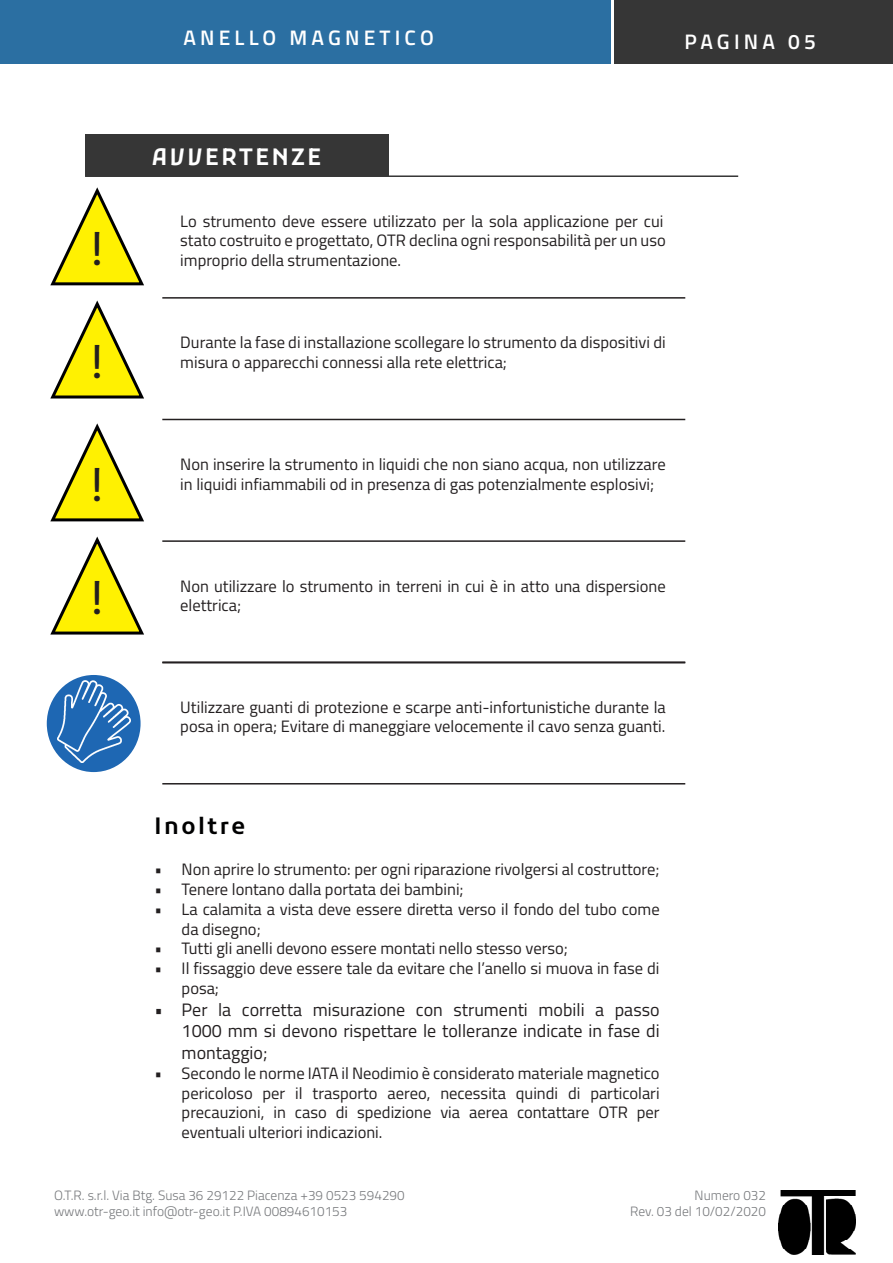
<style>
.page{position:relative;width:893px;height:1263px;background:#fff}
.page>*{position:absolute;margin:0;border:0;box-sizing:border-box;transform-origin:0 0}
.t1{font:45px "Kufam";color:#231f20}
.t2{font:600 22.5px "Kufam";letter-spacing:.11em;color:#fff}
.t3{font:600 22.5px "Kufam";letter-spacing:.11em;color:#000001}
.t4{font:600 21px "Titillium Web";letter-spacing:.2em;color:#fff}
.t5{font:18px/21.6px "Titillium Web";color:#231f20;text-align:justify}
.t6{font:16.5px/19.8px "Titillium Web";color:#231f20}
.t7{font:300 13.5px/16.2px "Titillium Web";color:#76787b}
</style>
<div class="page">
<div style="left:0;top:0;width:611px;height:64px;background:#2b6fa2"></div>
<div style="left:614px;top:0;width:279px;height:64px;background:#363636"></div>
<img style="left:779px;top:1190px;width:76px;height:64px">
<hr style="left:85px;top:175px;width:653px;height:2px;background:#363636">
<div style="left:85px;top:134px;width:303px;height:41px;background:#363636"></div>
<svg style="left:50px;top:187px;width:94px;height:99px"></svg>
<svg style="left:50px;top:300px;width:94px;height:99px"></svg>
<svg style="left:50px;top:423px;width:94px;height:99px"></svg>
<svg style="left:50px;top:536px;width:94px;height:99px"></svg>
<hr style="left:162px;top:297px;width:523px;height:2px;background:#231f20">
<hr style="left:162px;top:419px;width:523px;height:1px;background:#231f20">
<hr style="left:162px;top:540px;width:523px;height:2px;background:#231f20">
<div style="left:47px;top:675px;width:94px;height:97px;background:#1e67b3;border-radius:50%"></div>
<img style="left:57px;top:681px;width:74px;height:82px">
<hr style="left:162px;top:661px;width:523px;height:2px;background:#231f20">
<hr style="left:162px;top:783px;width:523px;height:1px;background:#231f20">
<p class="t4" style="left:183px;top:22px;width:252px">ANELLO MAGNETICO</p>
<p class="t4" style="left:684px;top:26px;width:133px">PAGINA 05</p>
<p class="t1" style="left:91px;top:223px;width:15px">!</p>
<p class="t1" style="left:91px;top:336px;width:15px">!</p>
<p class="t1" style="left:91px;top:459px;width:15px">!</p>
<p class="t1" style="left:91px;top:572px;width:15px">!</p>
<p class="t2" style="left:152px;top:144px;width:171px">AVVERTENZE</p>
<p class="t6" style="left:180px;top:210px;width:487px">Lo strumento deve essere utilizzato per la sola applicazione per cui stato costruito e progettato, OTR declina ogni responsabilità per un uso improprio della strumentazione.</p>
<p class="t6" style="left:180px;top:332px;width:487px">Durante la fase di installazione scollegare lo strumento da dispositivi di misura o apparecchi connessi alla rete elettrica;</p>
<p class="t6" style="left:180px;top:453px;width:487px">Non inserire la strumento in liquidi che non siano acqua, non utilizzare in liquidi infiammabili od in presenza di gas potenzialmente esplosivi;</p>
<p class="t6" style="left:180px;top:575px;width:487px">Non utilizzare lo strumento in terreni in cui è in atto una dispersione elettrica;</p>
<p class="t6" style="left:180px;top:696px;width:487px">Utilizzare guanti di protezione e scarpe anti-infortunistiche durante la posa in opera; Evitare di maneggiare velocemente il cavo senza guanti.</p>
<p class="t3" style="left:155px;top:813px;width:92px">Inoltre</p>
<p class="t6" style="left:155px;top:859px;width:506px">• Non aprire lo strumento: per ogni riparazione rivolgersi al costruttore;</p>
<p class="t6" style="left:155px;top:878px;width:311px">• Tenere lontano dalla portata dei bambini;</p>
<p class="t6" style="left:182px;top:898px;width:479px;text-indent:-27px">• La calamita a vista deve essere diretta verso il fondo del tubo come da disegno;</p>
<p class="t6" style="left:155px;top:938px;width:415px">• Tutti gli anelli devono essere montati nello stesso verso;</p>
<p class="t6" style="left:182px;top:958px;width:479px;text-indent:-27px">• Il fissaggio deve essere tale da evitare che l’anello si muova in fase di posa;</p>
<p class="t5" style="left:182px;top:998px;width:479px;text-indent:-27px">• Per la corretta misurazione con strumenti mobili a passo 1000 mm si devono rispettare le tolleranze indicate in fase di montaggio;</p>
<p class="t6" style="left:182px;top:1062px;width:479px;text-align:justify;text-indent:-27px">• Secondo le norme IATA il Neodimio è considerato materiale magnetico pericoloso per il trasporto aereo, necessita quindi di particolari precauzioni, in caso di spedizione via aerea contattare OTR per eventuali ulteriori indicazioni.</p>
<p class="t7" style="left:54px;top:1186px;width:352px">O.T.R. s.r.l. Via Btg. Susa 36 29122 Piacenza +39 0523 594290 www.otr-geo.it info@otr-geo.it P.IVA 00894610153</p>
<p class="t7" style="left:695px;top:1186px;width:73px">Numero 032</p>
<p class="t7" style="left:630px;top:1203px;width:137px">Rev. 03 del 10/02/2020</p>
</div>
